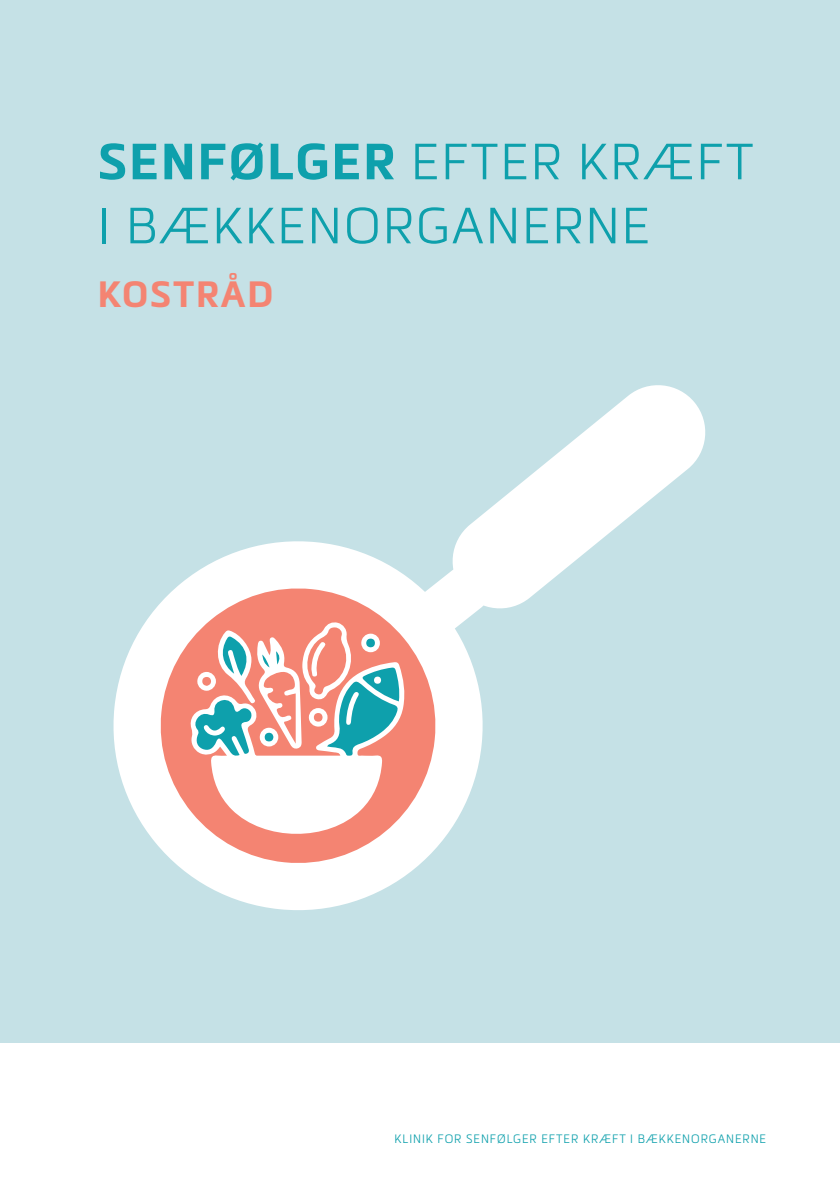
<style>
.page{position:relative;width:840px;height:1191px;background:#fff}
.page>*{position:absolute;margin:0;border:0;box-sizing:border-box;transform-origin:0 0}
.t1{font:300 50px/64px "Metronic Pro";letter-spacing:.04em;color:#0ea0ac}
.t2{font:700 36px "Metronic Pro";letter-spacing:.05em;color:#f48472}
.t3{font:300 12px "Metronic Pro";letter-spacing:.08em;color:#0ea0ac}
.s1{font-weight:700}
</style>
<div class="page">
<div style="left:0;top:0;width:839px;height:1042px;background:#c5e1e6"></div>
<svg style="left:113px;top:541px;width:328px;height:369px;fill:#fff"></svg>
<svg style="left:452px;top:385px;width:254px;height:224px"></svg>
<svg style="left:188px;top:563px;width:304px;height:279px;background:#e6cac5"></svg>
<h1 class="t1" style="left:98px;top:128px;width:656px"><span class="s1">SENFØLGER</span> EFTER KRÆFT<br>I BÆKKENORGANERNE</h1>
<h2 class="t2" style="left:98px;top:272px;width:177px">KOSTRÅD</h2>
<p class="t3" style="left:394px;top:1131px;width:373px">KLINIK FOR SENFØLGER EFTER KRÆFT I BÆKKENORGANERNE</p>
</div>
